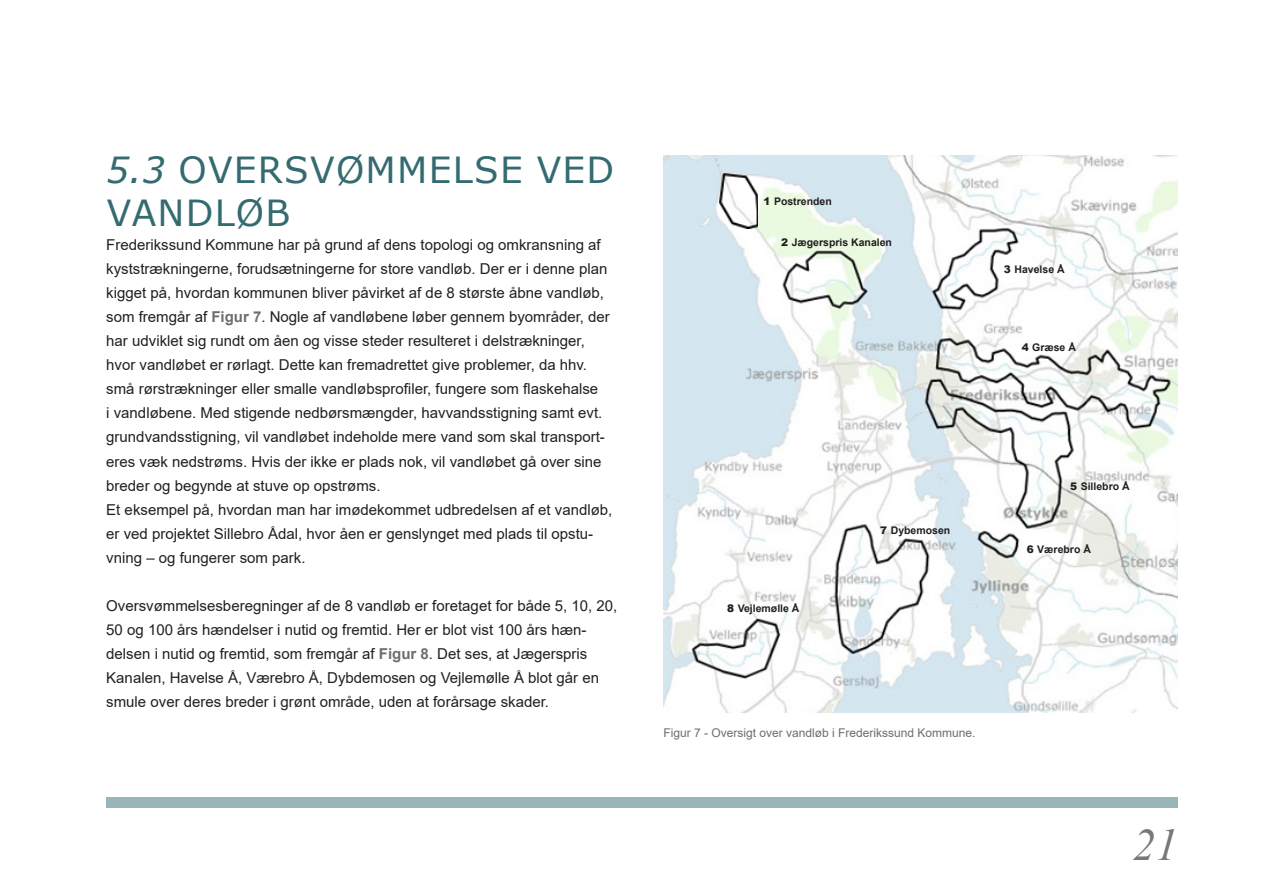
<style>
.page{position:relative;width:1263px;height:893px;background:#fff}
.page>*{position:absolute;margin:0;border:0;box-sizing:border-box;transform-origin:0 0}
.t1{font:italic 45px "Times New Roman";color:#76787b}
.Overskrifter_2{font:36px/43.2px "Verdana";letter-spacing:.035em;color:#346b70}
.Brødtekst{font:15px/24px "Arial";color:#231f20}
.Billedtekster{font:12px "Arial";color:#6c6d70}
.Billedtekster-2{font:700 10.5px "Arial";color:#231f20}
.s1{font-style:italic}
.s2{font-weight:700;color:#6c6d70}
.s3{font-weight:900}
</style>
<div class="page">
<div style="left:106px;top:797px;width:1072px;height:11px;background:#99b5b7"></div>
<img style="left:663px;top:156px;width:515px;height:556px">
<img style="left:719px;top:174px;width:39px;height:54px">
<p class="Overskrifter_2" style="left:106px;top:148px;width:510px"><span class="s1">5.3</span> OVERSVØMMELSE VED<br>VANDLØB</p>
<p class="Brødtekst" style="left:106px;top:233px;width:505px">Frederikssund Kommune har på grund af dens topologi og omkransning af kyststrækningerne, forudsætningerne for store vandløb. Der er i denne plan kigget på, hvordan kommunen bliver påvirket af de 8 største åbne vandløb, som fremgår af <span class="s2">Figur 7</span>. Nogle af vandløbene løber gennem byområder, der har udviklet sig rundt om åen og visse steder resulteret i delstrækninger, hvor vandløbet er rørlagt. Dette kan fremadrettet give problemer, da hhv. små rørstrækninger eller smalle vandløbsprofiler, fungere som flaskehalse<br>i vandløbene. Med stigende nedbørsmængder, havvandsstigning samt evt. grundvandsstigning, vil vandløbet indeholde mere vand som skal transport&shy;eres væk nedstrøms. Hvis der ikke er plads nok, vil vandløbet gå over sine breder og begynde at stuve op opstrøms.</p>
<p class="Brødtekst" style="left:106px;top:497px;width:508px">Et eksempel på, hvordan man har imødekommet udbredelsen af et vandløb, er ved projektet Sillebro Ådal, hvor åen er genslynget med plads til opstu&shy;vning – og fungerer som park.</p>
<p class="Brødtekst" style="left:106px;top:593px;width:513px">Oversvømmelsesberegninger af de 8 vandløb er foretaget for både 5, 10, 20, 50 og 100 års hændelser i nutid og fremtid. Her er blot vist 100 års hæn&shy;delsen i nutid og fremtid, som fremgår af <span class="s2">Figur 8</span>. Det ses, at Jægerspris Kanalen, Havelse Å, Værebro Å, Dybdemosen og Vejlemølle Å blot går en smule over deres breder i grønt område, uden at forårsage skader.</p>
<p class="Billedtekster-2" style="left:763px;top:194px;width:70px"><span class="s3">1</span> Postrenden</p>
<p class="Billedtekster-2" style="left:781px;top:235px;width:112px"><span class="s3">2</span> Jægerspris Kanalen</p>
<p class="Billedtekster-2" style="left:1004px;top:262px;width:62px"><span class="s3">3</span> Havelse Å</p>
<p class="Billedtekster-2" style="left:1022px;top:340px;width:56px"><span class="s3">4</span> Græse Å</p>
<p class="Billedtekster-2" style="left:727px;top:601px;width:74px"><span class="s3">8</span> Vejlemølle Å</p>
<p class="Billedtekster-2" style="left:880px;top:522px;width:72px"><span class="s3">7</span> Dybemosen</p>
<p class="Billedtekster" style="left:663px;top:724px;width:314px">Figur 7 - Oversigt over vandløb i Frederikssund Kommune.</p>
<p class="Billedtekster-2" style="left:1070px;top:479px;width:61px"><span class="s3">5</span> Sillebro Å</p>
<p class="Billedtekster-2" style="left:1027px;top:542px;width:66px"><span class="s3">6</span> Værebro Å</p>
<p class="t1" style="left:1133px;top:814px;width:46px">21</p>
</div>
